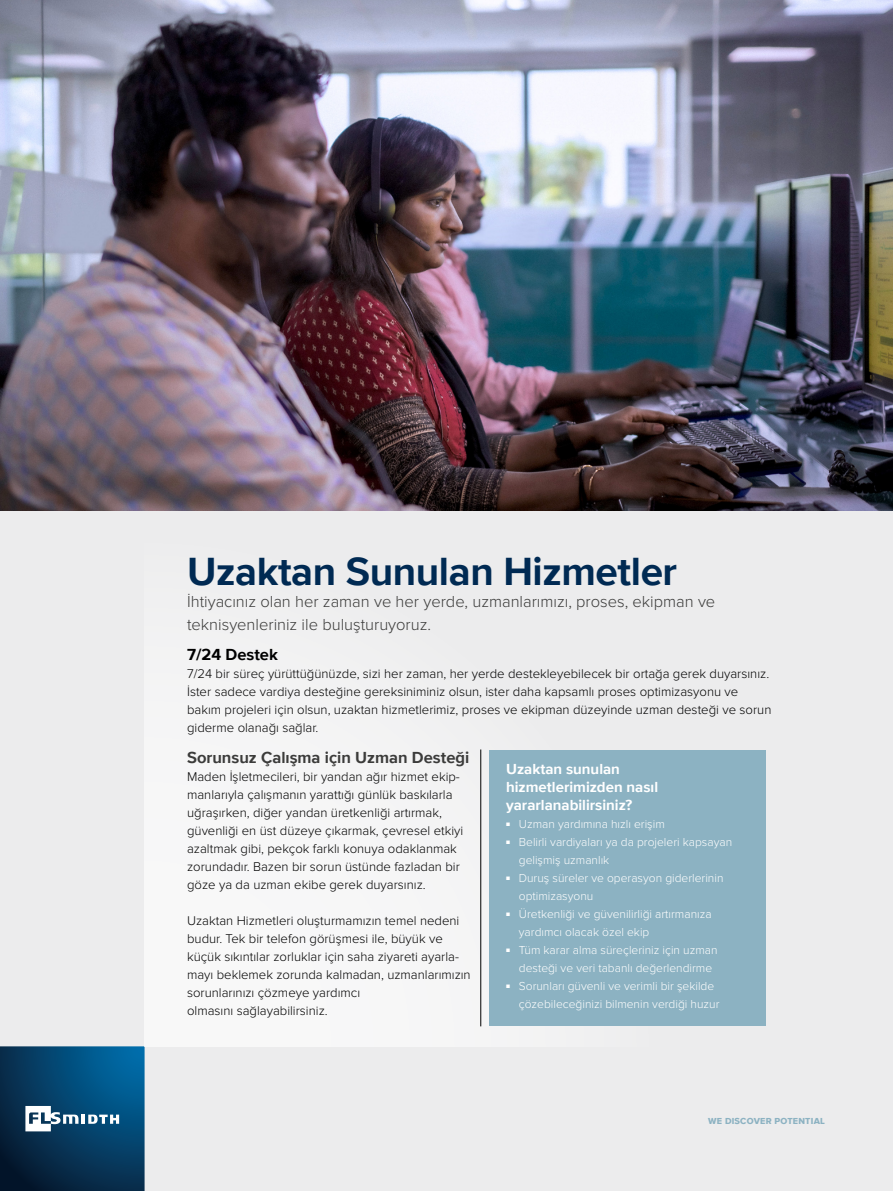
<style>
.page{position:relative;width:893px;height:1191px;background:#ececed}
.page>*{position:absolute;margin:0;border:0;box-sizing:border-box;transform-origin:0 0}
.t1{font:700 40.5px "Proxima Nova";letter-spacing:-.01em;color:#002a53}
.t2{font:300 16.5px/22.5px "Proxima Nova";color:#3b3b3a}
.t3{font:700 16.5px "Proxima Nova";color:#3b3b3a}
.t4{font:700 16.5px "Proxima Nova";color:#000}
.t5{font:700 15px/18px "Proxima Nova";color:#fff}
.t6{font:300 13.2px/18px "Proxima Nova";color:#000}
.t7{font:300 12px/18px "Proxima Nova";color:#fff}
.t8{font:9px "Proxima Nova Extrabld";letter-spacing:.025em;color:#8cb2c2}
</style>
<div class="page">
<img style="left:0;top:0;width:893px;height:510px">
<svg style="left:0;top:1046px;width:145px;height:145px;background:#104569"></svg>
<div style="left:145px;top:530px;width:515px;height:516px;background:#f3f3f4"></div>
<div style="left:489px;top:750px;width:276px;height:276px;background:#8cb2c2"></div>
<hr style="left:480px;top:749px;width:1px;height:277px;background:#000">
<h1 class="t1" style="left:187px;top:541px;width:492px">Uzaktan Sunulan Hizmetler</h1>
<p class="t2" style="left:187px;top:590px;width:530px">İhtiyacınız olan her zaman ve her yerde, uzmanlarımızı, proses, ekipman ve teknisyenleriniz ile buluşturuyoruz.</p>
<p class="t4" style="left:187px;top:642px;width:92px">7/24 Destek</p>
<p class="t6" style="left:187px;top:664px;width:586px">7/24 bir süreç yürüttüğünüzde, sizi her zaman, her yerde destekleyebilecek bir ortağa gerek duyarsınız.<br>İster sadece vardiya desteğine gereksiniminiz olsun, ister daha kapsamlı proses optimizasyonu ve bakım projeleri için olsun, uzaktan hizmetlerimiz, proses ve ekipman düzeyinde uzman desteği ve sorun giderme olanağı sağlar.</p>
<p class="t3" style="left:187px;top:745px;width:284px">Sorunsuz Çalışma için Uzman Desteği</p>
<p class="t6" style="left:187px;top:768px;width:278px">Maden İşletmecileri, bir yandan ağır hizmet ekip&shy;manlarıyla çalışmanın yarattığı günlük baskılarla uğraşırken, diğer yandan üretkenliği artırmak, güvenliği en üst düzeye çıkarmak, çevresel etkiyi azaltmak gibi, pekçok farklı konuya odaklanmak zorundadır. Bazen bir sorun üstünde fazladan bir göze ya da uzman ekibe gerek duyarsınız.</p>
<p class="t6" style="left:187px;top:912px;width:285px">Uzaktan Hizmetleri oluşturmamızın temel nedeni budur. Tek bir telefon görüşmesi ile, büyük ve küçük sıkıntılar zorluklar için saha ziyareti ayarla&shy;mayı beklemek zorunda kalmadan, uzmanlarımızın sorunlarınızı çözmeye yardımcı<br>olmasını sağlayabilirsiniz.</p>
<p class="t5" style="left:506px;top:760px;width:154px">Uzaktan sunulan hizmetlerimizden nasıl yararlanabilirsiniz?</p>
<p class="t7" style="left:506px;top:815px;width:160px"><sup>■</sup> Uzman yardımına hızlı erişim</p>
<p class="t7" style="left:519px;top:833px;width:215px;text-indent:-13px"><sup>■</sup> Belirli vardiyaları ya da projeleri kapsayan gelişmiş uzmanlık</p>
<p class="t7" style="left:519px;top:869px;width:206px;text-indent:-13px"><sup>■</sup> Duruş süreler ve operasyon giderlerinin optimizasyonu</p>
<p class="t7" style="left:519px;top:905px;width:194px;text-indent:-13px"><sup>■</sup> Üretkenliği ve güvenilirliği artırmanıza yardımcı olacak özel ekip</p>
<p class="t7" style="left:519px;top:941px;width:200px;text-indent:-13px"><sup>■</sup> Tüm karar alma süreçleriniz için uzman desteği ve veri tabanlı değerlendirme</p>
<p class="t7" style="left:519px;top:977px;width:202px;text-indent:-13px"><sup>■</sup> Sorunları güvenli ve verimli bir şekilde çözebileceğinizi bilmenin verdiği huzur</p>
<p class="t8" style="left:708px;top:1114px;width:118px">WE DISCOVER POTENTIAL</p>
</div>
